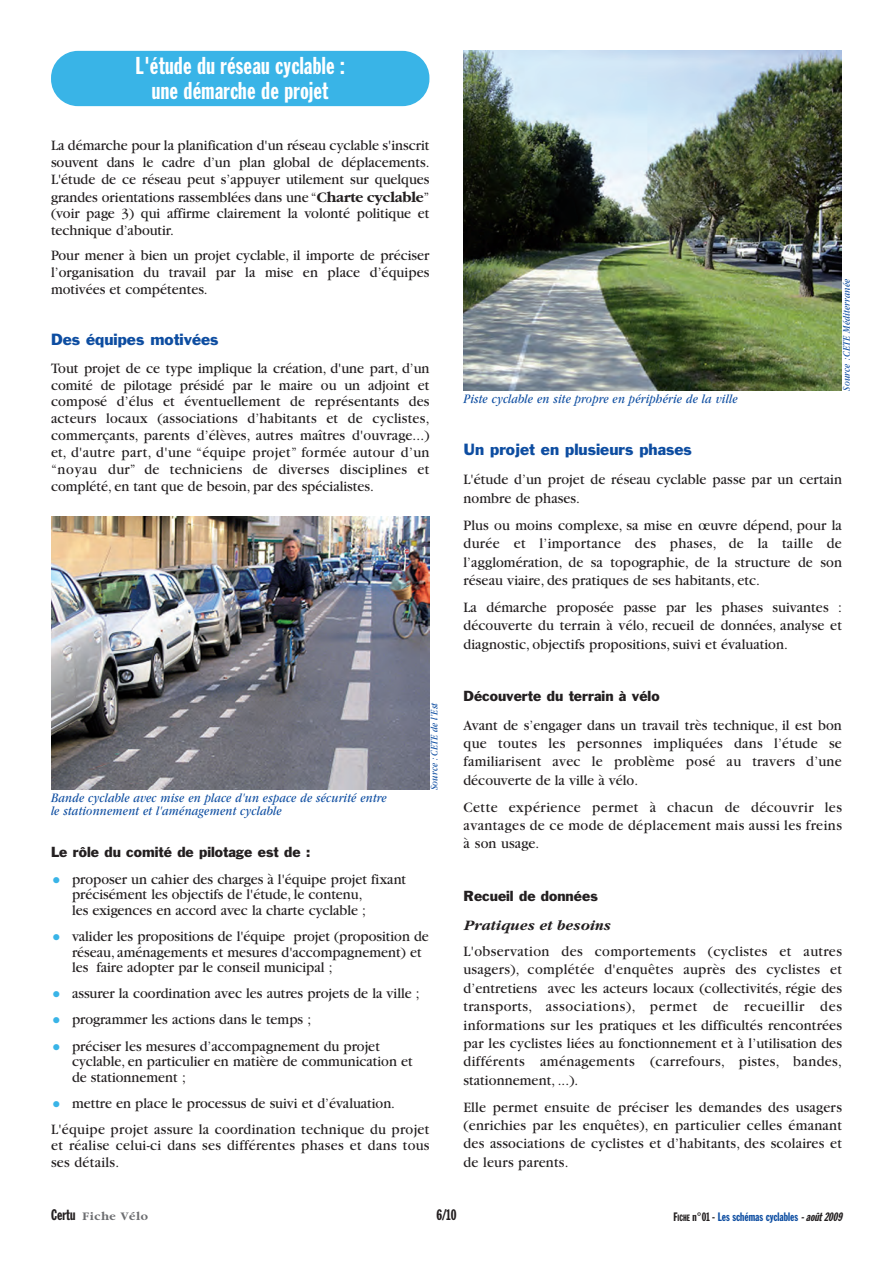
<style>
.page{position:relative;width:893px;height:1263px;background:#fff}
.page>*{position:absolute;margin:0;border:0;box-sizing:border-box;transform-origin:0 0}
.t1{font:24px/24.5px "Franklin Gothic Extra Cond";letter-spacing:.01em;color:#fff;text-align:center}
.t2{font:15px/18.3px "Garamond";color:#231f20;text-align:justify;scale:.95 1}
.t3{font:15px/16.4px "Garamond";letter-spacing:.02em;color:#231f20;scale:.95 1}
.t4{font:15px "Franklin Gothic";color:#0d4da1}
.t5{font:italic 700 15px "Garamond";color:#231f20}
.t6{font:15px "Franklin Gothic Extra Cond";color:#231f20}
.t7{font:italic 13.5px/13.5px "Garamond";letter-spacing:.015em;color:#0d4da1;scale:.85 1}
.t8{font:13.5px "Franklin Gothic";color:#231f20}
.t9{font:12px "Franklin Gothic Extra Cond";color:#0d4da1}
.t10{font:700 12px "Garamond";letter-spacing:.055em;color:#6c6d70}
.t11{font:italic 10.5px "Garamond";letter-spacing:.015em;color:#0d4da1;scale:.85 1}
.s1{font-weight:700}
.s2{color:#39b4e7}
.s3{font-family:"Franklin Gothic Extra Cond";font-weight:400;font-size:15px;color:#231f20}
.s4{color:#231f20}
.s5{font-size:9px;color:#231f20}
.s6{font-style:italic;color:#231f20}
</style>
<div class="page">
<div style="left:51px;top:51px;width:378px;height:55px;background:#39b4e7;border-radius:27px"></div>
<img style="left:51px;top:516px;width:378px;height:274px">
<img style="left:464px;top:51px;width:377px;height:340px">
<h1 class="t1" style="left:136px;top:55px;width:211px">L'étude du réseau cyclable : une démarche de projet</h1>
<p class="t2" style="left:51px;top:138px;width:400px;line-height:17px">La démarche pour la planification d'un réseau cyclable s'inscrit souvent dans le cadre d’un plan global de déplacements.<br>L'étude de ce réseau peut s’appuyer utilement sur quelques grandes orientations rassemblées dans une “<span class="s1">Charte cyclable</span>” (voir page 3) qui affirme clairement la volonté politique et technique d’aboutir.</p>
<p class="t2" style="left:51px;top:248px;width:400px;line-height:17px">Pour mener à bien un projet cyclable, il importe de préciser l’organisation du travail par la mise en place d’équipes motivées et compétentes.</p>
<p class="t4" style="left:51px;top:334px;width:169px">Des équipes motivées</p>
<p class="t2" style="left:51px;top:361px;width:400px;line-height:17px">Tout projet de ce type implique la création, d'une part, d’un comité de pilotage présidé par le maire ou un adjoint et composé d’élus et éventuellement de représentants des acteurs locaux (associations d’habitants et de cyclistes, commerçants, parents d’élèves, autres maîtres d'ouvrage...) et, d'autre part, d'une “équipe projet” formée autour d’un “noyau dur” de techniciens de diverses disciplines et complété, en tant que de besoin, par des spécialistes.</p>
<p class="t7" style="left:51px;top:792px;width:396px">Bande cyclable avec mise en place d'un espace de sécurité entre le stationnement et l'aménagement cyclable</p>
<p class="t11" style="left:430px;top:790px;width:104px;rotate:-90deg">Source : CETE de l’Est</p>
<p class="t8" style="left:51px;top:847px;width:261px">Le rôle du comité de pilotage est de :</p>
<p class="t2" style="left:72px;top:872px;width:353px;line-height:15.6px;text-align:left;text-indent:-20px"><span class="s2">●</span> proposer un cahier des charges à l'équipe projet fixant précisément les objectifs de l'étude, le contenu,<br>les exigences en accord avec la charte cyclable ;</p>
<p class="t2" style="left:72px;top:930px;width:377px;line-height:15.6px;text-align:left;text-indent:-20px"><span class="s2">●</span> valider les propositions de l'équipe projet (proposition de réseau, aménagements et mesures d'accompagnement) et les faire adopter par le conseil municipal ;</p>
<p class="t2" style="left:53px;top:986px;width:388px"><span class="s2">●</span> assurer la coordination avec les autres projets de la ville ;</p>
<p class="t2" style="left:53px;top:1012px;width:274px"><span class="s2">●</span> programmer les actions dans le temps ;</p>
<p class="t2" style="left:72px;top:1039px;width:360px;line-height:15.6px;text-align:left;text-indent:-20px"><span class="s2">●</span> préciser les mesures d’accompagnement du projet cyclable, en particulier en matière de communication et de stationnement ;</p>
<p class="t2" style="left:51px;top:1091px;width:400px;line-height:26.1px"><span class="s2">●</span> mettre en place le processus de suivi et d’évaluation.<br>L'équipe projet assure la coordination technique du projet</p>
<p class="t3" style="left:51px;top:1139px;width:400px">et réalise celui-ci dans ses différentes phases et dans tous ses détails.</p>
<p class="t7" style="left:464px;top:393px;width:324px">Piste cyclable en site propre en périphérie de la ville</p>
<p class="t11" style="left:843px;top:391px;width:133px;rotate:-90deg">Source : CETE Méditerranée</p>
<p class="t4" style="left:464px;top:444px;width:230px">Un projet en plusieurs phases</p>
<p class="t2" style="left:464px;top:472px;width:400px">L'étude d’un projet de réseau cyclable passe par un certain nombre de phases.</p>
<p class="t2" style="left:464px;top:517px;width:400px">Plus ou moins complexe, sa mise en œuvre dépend, pour la durée et l’importance des phases, de la taille de l’agglomération, de sa topographie, de la structure de son réseau viaire, des pratiques de ses habitants, etc.</p>
<p class="t2" style="left:464px;top:599px;width:400px">La démarche proposée passe par les phases suivantes : découverte du terrain à vélo, recueil de données, analyse et diagnostic, objectifs propositions, suivi et évaluation.</p>
<p class="t8" style="left:464px;top:690px;width:198px">Découverte du terrain à vélo</p>
<p class="t2" style="left:464px;top:717px;width:400px">Avant de s’engager dans un travail très technique, il est bon que toutes les personnes impliquées dans l’étude se familiarisent avec le problème posé au travers d’une découverte de la ville à vélo.</p>
<p class="t2" style="left:464px;top:799px;width:400px">Cette expérience permet à chacun de découvrir les avantages de ce mode de déplacement mais aussi les freins à son usage.</p>
<p class="t8" style="left:464px;top:890px;width:136px">Recueil de données</p>
<p class="t5" style="left:464px;top:919px;width:149px">Pratiques et besoins</p>
<p class="t2" style="left:464px;top:943px;width:400px">L'observation des comportements (cyclistes et autres usagers), complétée d'enquêtes auprès des cyclistes et d’entretiens avec les acteurs locaux (collectivités, régie des transports, associations), permet de recueillir des informations sur les pratiques et les difficultés rencontrées par les cyclistes liées au fonctionnement et à l’utilisation des différents aménagements (carrefours, pistes, bandes, stationnement, ...).</p>
<p class="t2" style="left:464px;top:1099px;width:400px">Elle permet ensuite de préciser les demandes des usagers (enrichies par les enquêtes), en particulier celles émanant des associations de cyclistes et d’habitants, des scolaires et de leurs parents.</p>
<p class="t10" style="left:51px;top:1212px;width:98px"><span class="s3">Certu</span> Fiche Vélo</p>
<p class="t6" style="left:436px;top:1210px;width:22px">6/10</p>
<p class="t9" style="left:674px;top:1213px;width:172px"><span class="s4">F</span><span class="s5">ICHE</span> <span class="s4">n°01 -</span> Les schémas cyclables <span class="s6">-août 2009</span></p>
</div>
